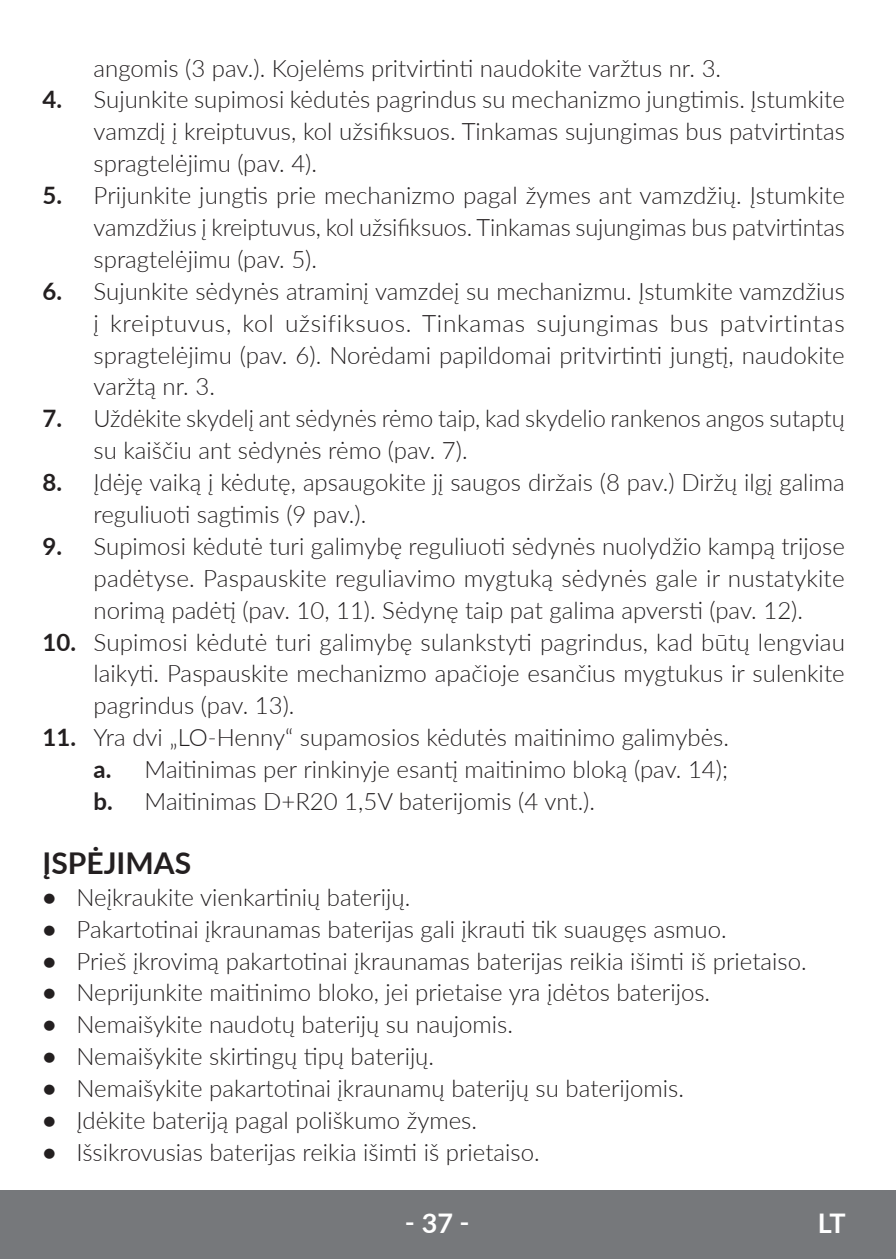
<style>
.page{position:relative;width:896px;height:1259px;background:#fff}
.page>*{position:absolute;margin:0;border:0;box-sizing:border-box;transform-origin:0 0}
.t1{font:700 30px "Lato";color:#231f20}
.t2{font:700 27px "Lato";color:#fff}
.t3{font:300 24px/31.8px "Lato";color:#231f20;text-align:justify}
.s1{font-weight:700}
</style>
<div class="page">
<div style="left:0;top:1190px;width:895px;height:69px;background:#76787b"></div>
<p class="t3" style="left:94px;top:51px;width:629px">angomis (3 pav.). Kojelėms pritvirtinti naudokite varžtus nr. 3.</p>
<p class="t3" style="left:94px;top:83px;width:752px;text-indent:-51px"><span class="s1">4.</span> Sujunkite supimosi kėdutės pagrindus su mechanizmo jungtimis. Įstumkite vamzdį į kreiptuvus, kol užsifiksuos. Tinkamas sujungimas bus patvirtintas spragtelėjimu (pav. 4).</p>
<p class="t3" style="left:94px;top:179px;width:752px;text-indent:-51px"><span class="s1">5.</span> Prijunkite jungtis prie mechanizmo pagal žymes ant vamzdžių. Įstumkite vamzdžius į kreiptuvus, kol užsifiksuos. Tinkamas sujungimas bus patvirtintas spragtelėjimu (pav. 5).</p>
<p class="t3" style="left:94px;top:274px;width:752px;text-indent:-51px"><span class="s1">6.</span> Sujunkite sėdynės atraminį vamzdeį su mechanizmu. Įstumkite vamzdžius į kreiptuvus, kol užsifiksuos. Tinkamas sujungimas bus patvirtintas spragtelėjimu (pav. 6). Norėdami papildomai pritvirtinti jungtį, naudokite varžtą nr. 3.</p>
<p class="t3" style="left:94px;top:402px;width:752px;text-indent:-51px"><span class="s1">7.</span> Uždėkite skydelį ant sėdynės rėmo taip, kad skydelio rankenos angos sutaptų su kaiščiu ant sėdynės rėmo (pav. 7).</p>
<p class="t3" style="left:94px;top:466px;width:752px;text-indent:-51px"><span class="s1">8.</span> Įdėję vaiką į kėdutę, apsaugokite jį saugos diržais (8 pav.) Diržų ilgį galima reguliuoti sagtimis (9 pav.).</p>
<p class="t3" style="left:94px;top:530px;width:752px;text-indent:-51px"><span class="s1">9.</span> Supimosi kėdutė turi galimybę reguliuoti sėdynės nuolydžio kampą trijose padėtyse. Paspauskite reguliavimo mygtuką sėdynės gale ir nustatykite norimą padėtį (pav. 10, 11). Sėdynę taip pat galima apversti (pav. 12).</p>
<p class="t3" style="left:94px;top:625px;width:752px;text-indent:-51px"><span class="s1">10.</span> Supimosi kėdutė turi galimybę sulankstyti pagrindus, kad būtų lengviau laikyti. Paspauskite mechanizmo apačioje esančius mygtukus ir sulenkite pagrindus (pav. 13).</p>
<p class="t3" style="left:94px;top:721px;width:637px;text-indent:-51px"><span class="s1">11.</span> Yra dvi „LO-Henny“ supamosios kėdutės maitinimo galimybės. <span class="s1">a.</span> Maitinimas per rinkinyje esantį maitinimo bloką (pav. 14); <span class="s1">b.</span> Maitinimas D+R20 1,5V baterijomis (4 vnt.).</p>
<p class="t1" style="left:43px;top:841px;width:150px">ĮSPĖJIMAS</p>
<p class="t3" style="left:43px;top:880px;width:369px"><span class="s1">•</span> Neįkraukite vienkartinių baterijų.</p>
<p class="t3" style="left:43px;top:912px;width:685px"><span class="s1">•</span> Pakartotinai įkraunamas baterijas gali įkrauti tik suaugęs asmuo.</p>
<p class="t3" style="left:43px;top:944px;width:765px"><span class="s1">•</span> Prieš įkrovimą pakartotinai įkraunamas baterijas reikia išimti iš prietaiso.</p>
<p class="t3" style="left:43px;top:976px;width:669px"><span class="s1">•</span> Neprijunkite maitinimo bloko, jei prietaise yra įdėtos baterijos.</p>
<p class="t3" style="left:43px;top:1008px;width:472px"><span class="s1">•</span> Nemaišykite naudotų baterijų su naujomis.</p>
<p class="t3" style="left:43px;top:1040px;width:393px"><span class="s1">•</span> Nemaišykite skirtingų tipų baterijų.</p>
<p class="t3" style="left:43px;top:1072px;width:643px"><span class="s1">•</span> Nemaišykite pakartotinai įkraunamų baterijų su baterijomis.</p>
<p class="t3" style="left:43px;top:1104px;width:436px"><span class="s1">•</span> Įdėkite bateriją pagal poliškumo žymes.</p>
<p class="t3" style="left:43px;top:1135px;width:498px"><span class="s1">•</span> Išsikrovusias baterijas reikia išimti iš prietaiso.</p>
<p class="t2" style="left:405px;top:1203px;width:66px">‑ 37 ‑</p>
<p class="t2" style="left:817px;top:1203px;width:29px">LT</p>
</div>
